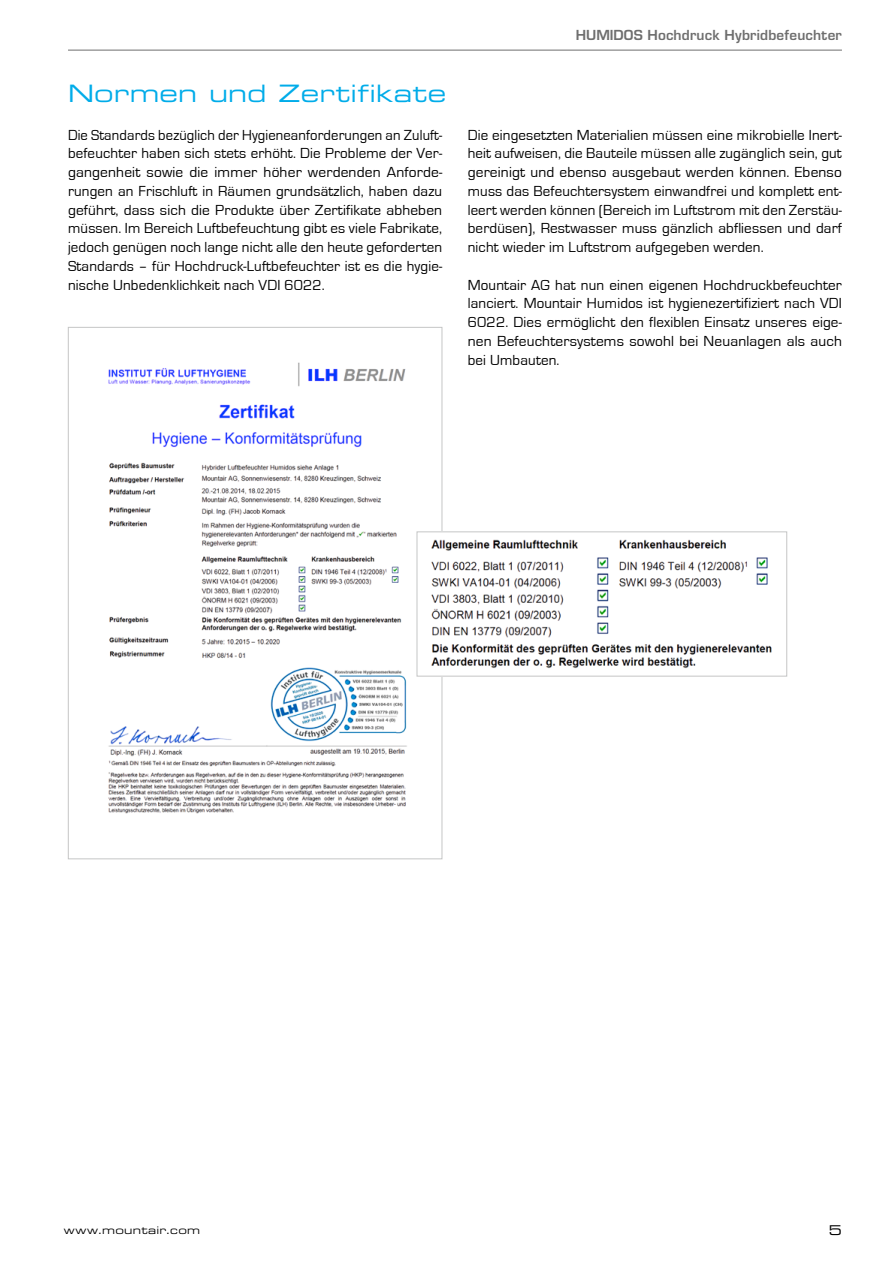
<style>
.page{position:relative;width:893px;height:1263px;background:#fff}
.page>*{position:absolute;margin:0;border:0;box-sizing:border-box;transform-origin:0 0}
.t1{font:24px "Eurostile Extended Two";letter-spacing:.015em;color:#00ace9}
.t2{font:15px/18.8px "Eurostile";letter-spacing:.01em;color:#000;text-align:justify}
.t3{font:600 13.5px "Eurostile";letter-spacing:.015em;color:#6e6e6e}
.t4{font:13.5px "Eurostile Extended Two";color:#000}
.t5{font:10.5px "Eurostile Extended Two";letter-spacing:.02em;color:#000}
</style>
<div class="page">
<hr style="left:68px;top:50px;width:774px;height:1px;background:#6e6e6e">
<img style="left:108px;top:362px;width:309px;height:452px">
<img style="left:431px;top:539px;width:341px;height:129px">
<div style="left:417px;top:531px;width:370px;height:146px;border:1px solid #c5c6c6"></div>
<p class="t3" style="left:576px;top:27px;width:267px">HUMIDOS Hochdruck Hybridbefeuchter</p>
<h1 class="t1" style="left:68px;top:77px;width:380px">Normen und Zertifikate</h1>
<p class="t2" style="left:68px;top:126px;width:376px">Die Standards bezüglich der Hygieneanforderungen an Zuluft&shy;befeuchter haben sich stets erhöht. Die Probleme der Ver&shy;gangenheit sowie die immer höher werdenden Anforde&shy;rungen an Frischluft in Räumen grundsätzlich, haben dazu geführt, dass sich die Produkte über Zertifikate abheben müssen. Im Bereich Luftbefeuchtung gibt es viele Fabrikate, jedoch genügen noch lange nicht alle den heute geforderten Standards – für Hochdruck-Luftbefeuchter ist es die hygie&shy;nische Unbedenklichkeit nach VDI 6022.</p>
<p class="t2" style="left:468px;top:126px;width:376px">Die eingesetzten Materialien müssen eine mikrobielle Inert&shy;heit aufweisen, die Bauteile müssen alle zugänglich sein, gut gereinigt und ebenso ausgebaut werden können. Ebenso muss das Befeuchtersystem einwandfrei und komplett ent&shy;leert werden können (Bereich im Luftstrom mit den Zerstäu&shy;berdüsen), Restwasser muss gänzlich abfliessen und darf nicht wieder im Luftstrom aufgegeben werden.</p>
<p class="t2" style="left:468px;top:276px;width:376px">Mountair AG hat nun einen eigenen Hochdruckbefeuchter lanciert. Mountair Humidos ist hygienezertifiziert nach VDI 6022. Dies ermöglicht den flexiblen Einsatz unseres eige&shy;nen Befeuchtersystems sowohl bei Neuanlagen als auch bei Umbauten.</p>
<p class="t5" style="left:64px;top:1223px;width:138px">www.mountair.com</p>
<p class="t4" style="left:829px;top:1221px;width:15px">5</p>
</div>
